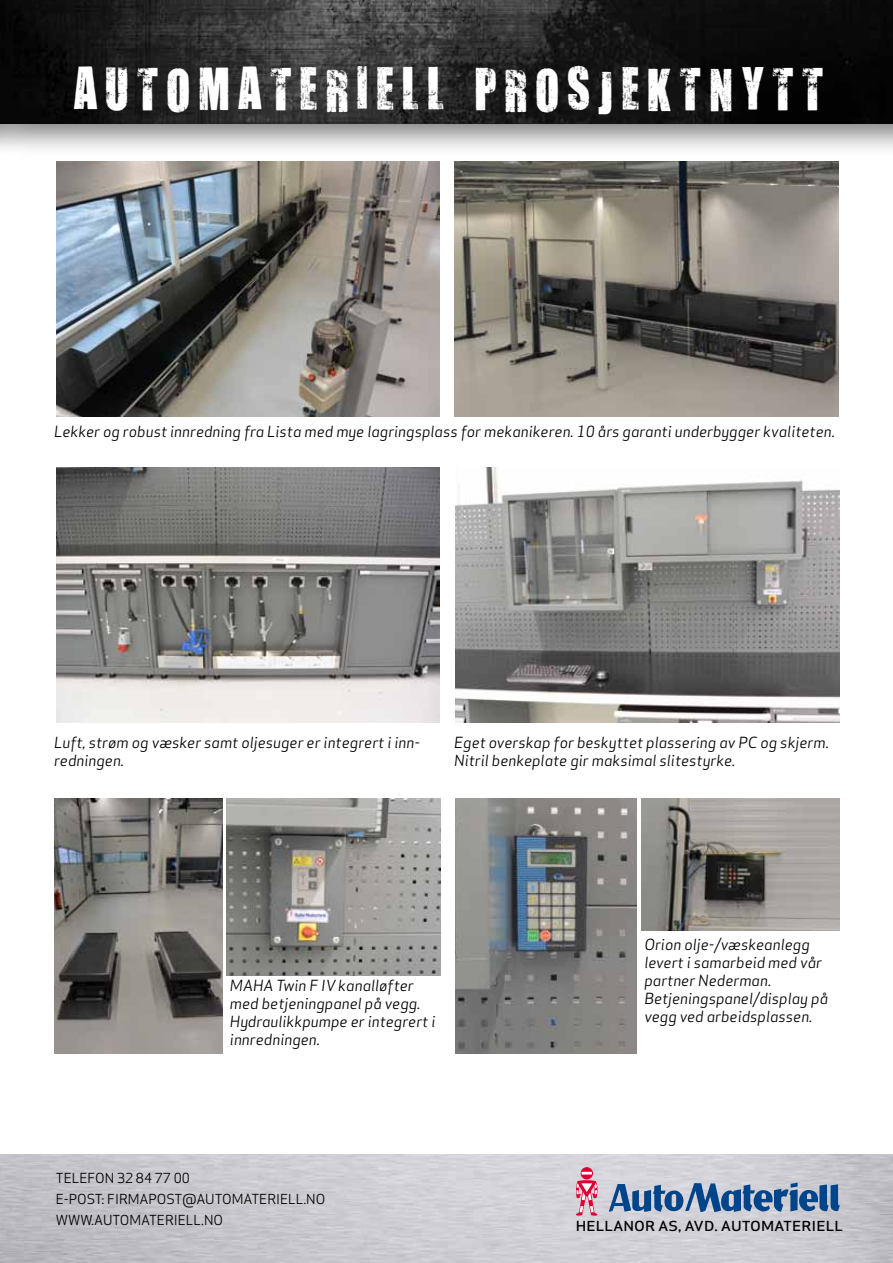
<style>
.page{position:relative;width:893px;height:1263px;background:#fff}
.page>*{position:absolute;margin:0;border:0;box-sizing:border-box;transform-origin:0 0}
.t1{font:49.5px "You Are Loved";letter-spacing:.16em;color:#fff}
.t2{font:italic 15px/18px "Apex Sans";color:#000}
.t3{font:13.5px/21px "Apex Sans";color:#000}
.t4{font:500 13.5px "Apex Sans";color:#000;scale:1.13 1}
</style>
<div class="page">
<img style="left:0;top:1154px;width:893px;height:109px">
<svg style="left:581px;top:1167px;width:12px;height:12px"></svg>
<svg style="left:581px;top:1172px;width:11px;height:2px"></svg>
<svg style="left:576px;top:1180px;width:22px;height:36px"></svg>
<svg style="left:609px;top:1182px;width:231px;height:30px;background:#6c8cb1"></svg>
<div style="left:0;top:0;width:893px;height:157px;background:#000;opacity:.5"></div>
<img style="left:0;top:0;width:893px;height:123px">
<img style="left:57px;top:468px;width:382px;height:255px">
<img style="left:227px;top:798px;width:213px;height:177px">
<img style="left:455px;top:468px;width:384px;height:255px">
<img style="left:54px;top:798px;width:169px;height:255px">
<img style="left:56px;top:162px;width:383px;height:255px">
<img style="left:454px;top:162px;width:384px;height:255px">
<img style="left:641px;top:798px;width:198px;height:132px">
<img style="left:455px;top:798px;width:181px;height:255px">
<h1 class="t1" style="left:73px;top:56px;width:752px">AUTOMATERIELL PROSJEKTNYTT</h1>
<p class="t2" style="left:54px;top:421px;width:783px">Lekker og robust innredning fra Lista med mye lagringsplass for mekanikeren. 10 års garanti underbygger kvaliteten.</p>
<p class="t2" style="left:54px;top:732px;width:367px">Luft, strøm og væsker samt oljesuger er integrert i inn&shy;redningen.</p>
<p class="t2" style="left:454px;top:732px;width:376px">Eget overskap for beskyttet plassering av PC og skjerm.<br>Nitril benkeplate gir maksimal slitestyrke.</p>
<p class="t2" style="left:230px;top:975px;width:207px">MAHA Twin F IV kanalløfter med betjeningpanel på vegg.<br>Hydraulikkpumpe er integrert i innredningen.</p>
<p class="t3" style="left:56px;top:1166px;width:271px">TELEFON 32 84 77 00<br>E-POST: FIRMAPOST@AUTOMATERIELL.NO<br>WWW.AUTOMATERIELL.NO</p>
<p class="t2" style="left:644px;top:934px;width:185px">Orion olje-/væskeanlegg levert i samarbeid med vår partner Nederman.<br>Betjeningspanel/display på vegg ved arbeidsplassen.</p>
<p class="t4" style="left:576px;top:1214px;width:238px">HELLANOR AS, AVD. AUTOMATERIELL</p>
</div>
